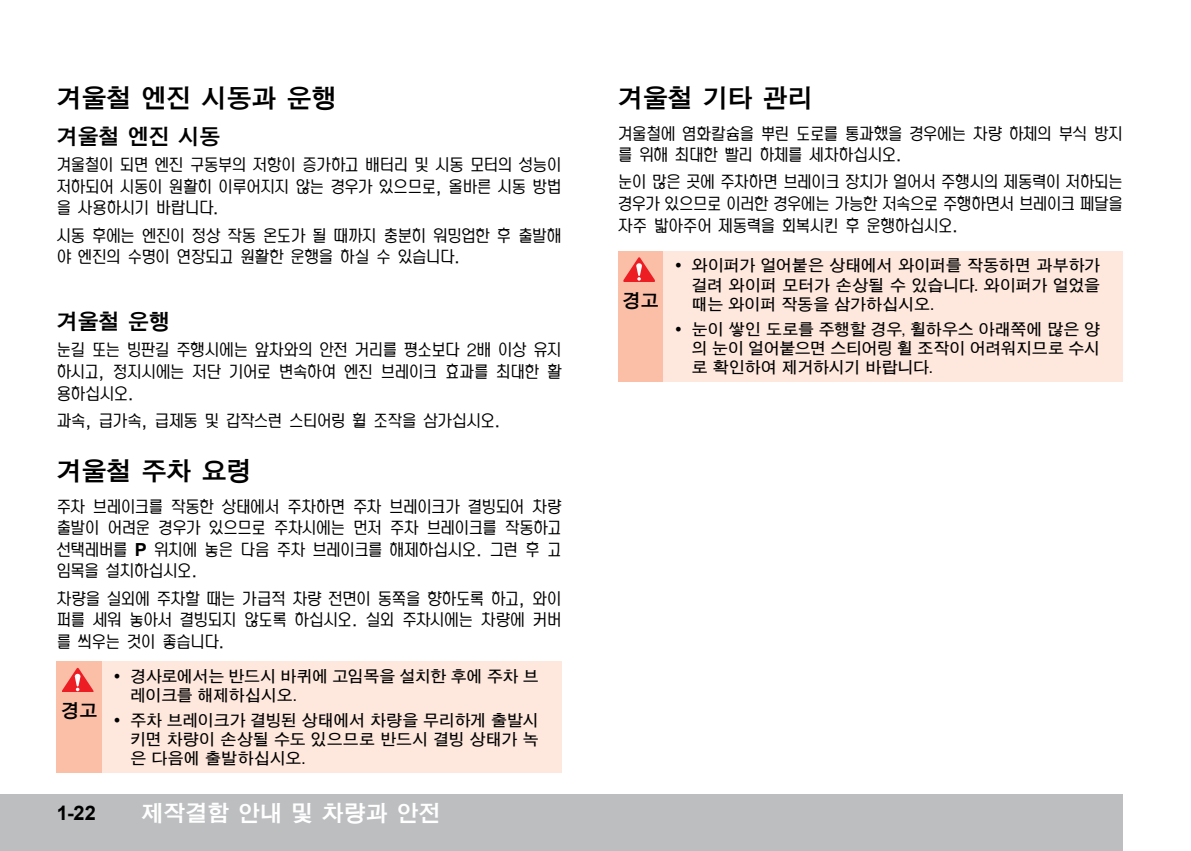
<style>
.page{position:relative;width:1191px;height:851px;background:#fff}
.page>*{position:absolute;margin:0;border:0;box-sizing:border-box;transform-origin:0 0}
.t1{font:25px "H2 gtt B";color:#000}
.t2{font:22px "H2 gtt B";color:#fff}
.t3{font:21px "H2 gtt B";color:#000}
.t4{font:700 20px "Arial";color:#000}
.t5{font:18px/21.6px "S Head R";letter-spacing:-.015em;color:#000;text-align:justify}
.t6{font:18px "H2 gtt B";color:#000}
.t7{font:16px/19.2px "H2 gtr B";letter-spacing:-.02em;color:#000;text-align:justify}
.s1{font-family:"Arial";font-weight:700}
</style>
<div class="page">
<div style="left:0;top:794px;width:1123px;height:56px;background:#bcbec0"></div>
<div style="left:57px;top:661px;width:45px;height:111px;background:#fbbea7"></div>
<div style="left:102px;top:661px;width:459px;height:111px;background:#fee7dc"></div>
<svg style="left:62px;top:667px;width:31px;height:24px"></svg>
<div style="left:618px;top:251px;width:45px;height:130px;background:#fbbea7"></div>
<div style="left:663px;top:251px;width:460px;height:130px;background:#fee7dc"></div>
<svg style="left:623px;top:257px;width:32px;height:24px"></svg>
<h1 class="t1" style="left:57px;top:85px;width:282px">겨울철 엔진 시동과 운행</h1>
<p class="t3" style="left:57px;top:126px;width:165px">겨울철 엔진 시동</p>
<p class="t5" style="left:57px;top:154px;width:506px">겨울철이 되면 엔진 구동부의 저항이 증가하고 배터리 및 시동 모터의 성능이 저하되어 시동이 원활히 이루어지지 않는 경우가 있으므로, 올바른 시동 방법 을 사용하시기 바랍니다.</p>
<p class="t5" style="left:57px;top:224px;width:506px">시동 후에는 엔진이 정상 작동 온도가 될 때까지 충분히 워밍업한 후 출발해 야 엔진의 수명이 연장되고 원활한 운행을 하실 수 있습니다.</p>
<p class="t3" style="left:57px;top:311px;width:115px">겨울철 운행</p>
<p class="t5" style="left:57px;top:339px;width:506px">눈길 또는 빙판길 주행시에는 앞차와의 안전 거리를 평소보다 2배 이상 유지 하시고, 정지시에는 저단 기어로 변속하여 엔진 브레이크 효과를 최대한 활 용하십시오.</p>
<p class="t5" style="left:57px;top:409px;width:446px">과속, 급가속, 급제동 및 갑작스런 스티어링 휠 조작을 삼가십시오.</p>
<h1 class="t1" style="left:57px;top:458px;width:196px">겨울철 주차 요령</h1>
<p class="t5" style="left:57px;top:495px;width:506px">주차 브레이크를 작동한 상태에서 주차하면 주차 브레이크가 결빙되어 차량 출발이 어려운 경우가 있으므로 주차시에는 먼저 주차 브레이크를 작동하고 선택레버를 <span class="s1">P</span> 위치에 놓은 다음 주차 브레이크를 해제하십시오. 그런 후 고 임목을 설치하십시오.</p>
<p class="t5" style="left:57px;top:587px;width:506px">차량을 실외에 주차할 때는 가급적 차량 전면이 동쪽을 향하도록 하고, 와이 퍼를 세워 놓아서 결빙되지 않도록 하십시오. 실외 주차시에는 차량에 커버 를 씌우는 것이 좋습니다.</p>
<p class="t6" style="left:61px;top:701px;width:37px">경고</p>
<p class="t7" style="left:130px;top:666px;width:410px">경사로에서는 반드시 바퀴에 고임목을 설치한 후에 주차 브 레이크를 해제하십시오.</p>
<p class="t7" style="left:130px;top:710px;width:410px">주차 브레이크가 결빙된 상태에서 차량을 무리하게 출발시 키면 차량이 손상될 수도 있으므로 반드시 결빙 상태가 녹 은 다음에 출발하십시오.</p>
<p class="t4" style="left:57px;top:799px;width:41px">1-22</p>
<p class="t2" style="left:142px;top:802px;width:301px">제작결함 안내 및 차량과 안전</p>
<h1 class="t1" style="left:618px;top:85px;width:196px">겨울철 기타 관리</h1>
<p class="t5" style="left:618px;top:122px;width:506px">겨울철에 염화칼슘을 뿌린 도로를 통과했을 경우에는 차량 하체의 부식 방지 를 위해 최대한 빨리 하체를 세차하십시오.</p>
<p class="t5" style="left:618px;top:171px;width:506px">눈이 많은 곳에 주차하면 브레이크 장치가 얼어서 주행시의 제동력이 저하되는 경우가 있으므로 이러한 경우에는 가능한 저속으로 주행하면서 브레이크 페달을 자주 밟아주어 제동력을 회복시킨 후 운행하십시오.</p>
<p class="t6" style="left:623px;top:291px;width:37px">경고</p>
<p class="t7" style="left:692px;top:256px;width:410px">와이퍼가 얼어붙은 상태에서 와이퍼를 작동하면 과부하가 걸려 와이퍼 모터가 손상될 수 있습니다. 와이퍼가 얼었을 때는 와이퍼 작동을 삼가하십시오.</p>
<p class="t7" style="left:692px;top:319px;width:410px">눈이 쌓인 도로를 주행할 경우, 휠하우스 아래쪽에 많은 양 의 눈이 얼어붙으면 스티어링 휠 조작이 어려워지므로 수시 로 확인하여 제거하시기 바랍니다.</p>
</div>
